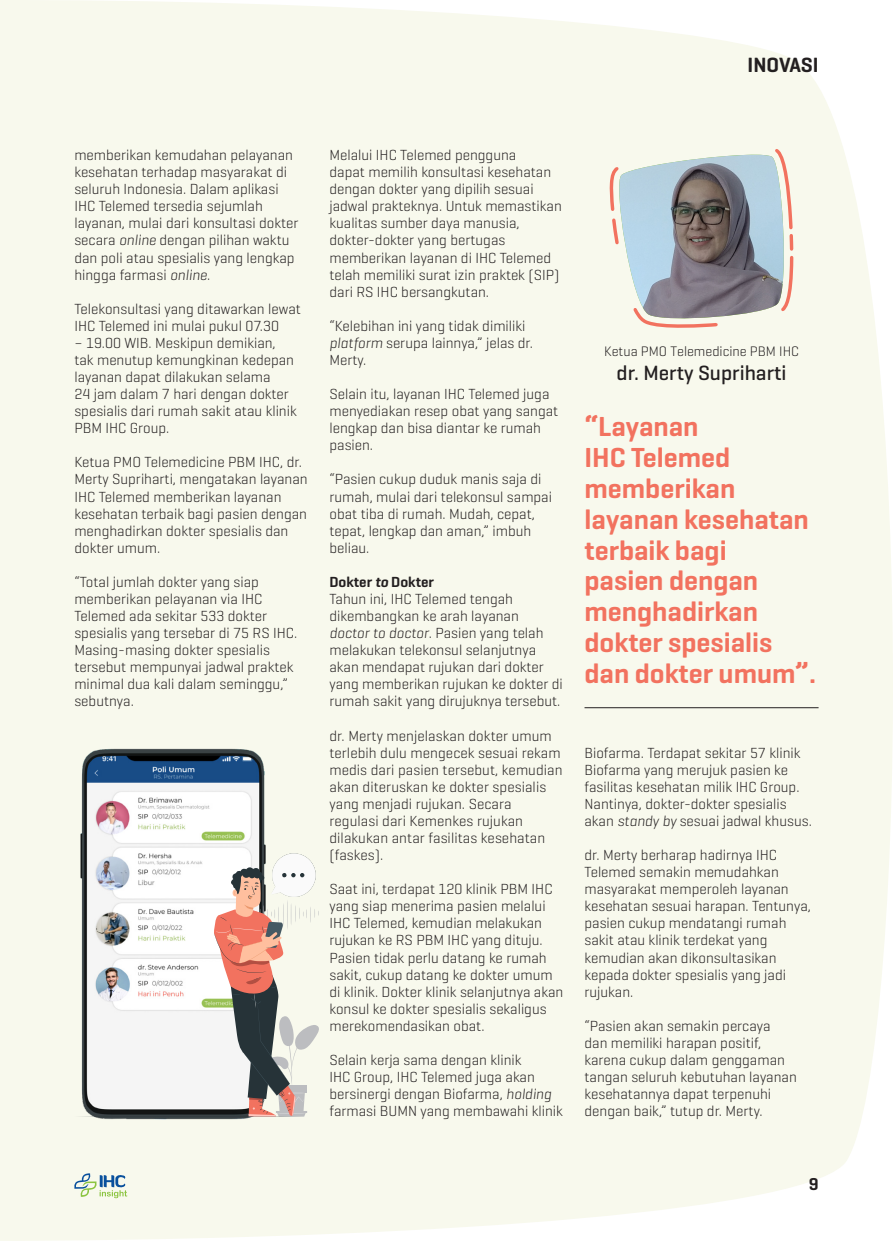
<style>
.page{position:relative;width:893px;height:1241px;background:#fff}
.page>*{position:absolute;margin:0;border:0;box-sizing:border-box;transform-origin:0 0}
.t1{font:600 28px/30.8px "Geogrotesque";color:#f2725f}
.t2{font:500 21px "Geogrotesque";color:#231f20}
.t3{font:600 21px "Geogrotesque";letter-spacing:-.005em;color:#231f20}
.t4{font:600 17.5px "Geogrotesque";color:#231f20}
.t5{font:300 14.88px/17.2px "Geogrotesque";color:#231f20}
.t6{font:600 14.88px "Geogrotesque";color:#231f20}
.t7{font:300 14px "Geogrotesque";color:#231f20}
.s1{font-style:italic}
</style>
<div class="page">
<div style="left:0;top:0;width:893px;height:1240px;background:#f8f9ed"></div>
<img style="left:75px;top:739px;width:197px;height:382px">
<svg style="left:75px;top:853px;width:245px;height:264px"></svg>
<svg style="left:609px;top:146px;width:186px;height:182px"></svg>
<img style="left:617px;top:155px;width:169px;height:165px">
<hr style="left:584px;top:707px;width:235px;height:1px;background:#231f20">
<svg style="left:74px;top:1172px;width:53px;height:25px"></svg>
<p class="t3" style="left:748px;top:52px;width:72px">INOVASI</p>
<p class="t5" style="left:74px;top:146px;width:225px">memberikan kemudahan pelayanan kesehatan terhadap masyarakat di seluruh Indonesia. Dalam aplikasi IHC Telemed tersedia sejumlah layanan, mulai dari konsultasi dokter secara <span class="s1">online</span> dengan pilihan waktu dan poli atau spesialis yang lengkap hingga farmasi <span class="s1">online</span>.</p>
<p class="t5" style="left:74px;top:299px;width:228px">Telekonsultasi yang ditawarkan lewat<br>IHC Telemed ini mulai pukul 07.30</p>
<p class="t5" style="left:74px;top:334px;width:224px">– 19.00 WIB. Meskipun demikian, tak menutup kemungkinan kedepan layanan dapat dilakukan selama<br>24 jam dalam 7 hari dengan dokter spesialis dari rumah sakit atau klinik<br>PBM IHC Group.</p>
<p class="t5" style="left:74px;top:453px;width:235px">Ketua PMO Telemedicine PBM IHC, dr.<br>Merty Supriharti, mengatakan layanan<br>IHC Telemed memberikan layanan kesehatan terbaik bagi pasien dengan menghadirkan dokter spesialis dan dokter umum.</p>
<p class="t5" style="left:74px;top:572px;width:224px">“Total jumlah dokter yang siap memberikan pelayanan via IHC<br>Telemed ada sekitar 533 dokter spesialis yang tersebar di 75 RS IHC.<br>Masing-masing dokter spesialis tersebut mempunyai jadwal praktek minimal dua kali dalam seminggu,” sebutnya.</p>
<p class="t5" style="left:329px;top:146px;width:234px">Melalui IHC Telemed pengguna<br>dapat memilih konsultasi kesehatan dengan dokter yang dipilih sesuai jadwal prakteknya. Untuk memastikan kualitas sumber daya manusia, dokter-dokter yang bertugas memberikan layanan di IHC Telemed telah memiliki surat izin praktek (SIP) dari RS IHC bersangkutan.</p>
<p class="t5" style="left:329px;top:317px;width:205px">“Kelebihan ini yang tidak dimiliki <span class="s1">platform</span> serupa lainnya,” jelas dr.<br>Merty.</p>
<p class="t5" style="left:329px;top:385px;width:230px">Selain itu, layanan IHC Telemed juga menyediakan resep obat yang sangat lengkap dan bisa diantar ke rumah pasien.</p>
<p class="t5" style="left:329px;top:470px;width:224px">“Pasien cukup duduk manis saja di rumah, mulai dari telekonsul sampai obat tiba di rumah. Mudah, cepat, tepat, lengkap dan aman,” imbuh beliau.</p>
<p class="t6" style="left:329px;top:572px;width:106px">Dokter <span class="s1">to</span> Dokter</p>
<p class="t5" style="left:329px;top:589px;width:235px">Tahun ini, IHC Telemed tengah dikembangkan ke arah layanan<br><span class="s1">doctor to doctor</span>. Pasien yang telah melakukan telekonsul selanjutnya akan mendapat rujukan dari dokter yang memberikan rujukan ke dokter di rumah sakit yang dirujuknya tersebut.</p>
<p class="t5" style="left:329px;top:726px;width:235px">dr. Merty menjelaskan dokter umum terlebih dulu mengecek sesuai rekam medis dari pasien tersebut, kemudian akan diteruskan ke dokter spesialis yang menjadi rujukan. Secara regulasi dari Kemenkes rujukan dilakukan antar fasilitas kesehatan (faskes).</p>
<p class="t5" style="left:329px;top:880px;width:235px">Saat ini, terdapat 120 klinik PBM IHC yang siap menerima pasien melalui IHC Telemed, kemudian melakukan rujukan ke RS PBM IHC yang dituju.<br>Pasien tidak perlu datang ke rumah sakit, cukup datang ke dokter umum di klinik. Dokter klinik selanjutnya akan konsul ke dokter spesialis sekaligus merekomendasikan obat.</p>
<p class="t5" style="left:329px;top:1050px;width:235px">Selain kerja sama dengan klinik<br>IHC Group, IHC Telemed juga akan bersinergi dengan Biofarma, <span class="s1">holding </span>farmasi BUMN yang membawahi klinik</p>
<p class="t7" style="left:604px;top:342px;width:196px">Ketua PMO Telemedicine PBM IHC</p>
<p class="t2" style="left:616px;top:360px;width:171px">dr. Merty Supriharti</p>
<p class="t1" style="left:584px;top:411px;width:233px">“Layanan<br>IHC Telemed memberikan layanan kesehatan terbaik bagi<br>pasien dengan menghadirkan dokter spesialis dan dokter umum”.</p>
<p class="t5" style="left:584px;top:743px;width:229px">Biofarma. Terdapat sekitar 57 klinik Biofarma yang merujuk pasien ke fasilitas kesehatan milik IHC Group.<br>Nantinya, dokter-dokter spesialis akan <span class="s1">standy by</span> sesuai jadwal khusus.</p>
<p class="t5" style="left:584px;top:845px;width:228px">dr. Merty berharap hadirnya IHC<br>Telemed semakin memudahkan masyarakat memperoleh layanan kesehatan sesuai harapan. Tentunya, pasien cukup mendatangi rumah sakit atau klinik terdekat yang kemudian akan dikonsultasikan kepada dokter spesialis yang jadi rujukan.</p>
<p class="t5" style="left:584px;top:1016px;width:214px">“Pasien akan semakin percaya dan memiliki harapan positif, karena cukup dalam genggaman tangan seluruh kebutuhan layanan kesehatannya dapat terpenuhi dengan baik,” tutup dr. Merty.</p>
<p class="t4" style="left:809px;top:1172px;width:11px">9</p>
</div>
